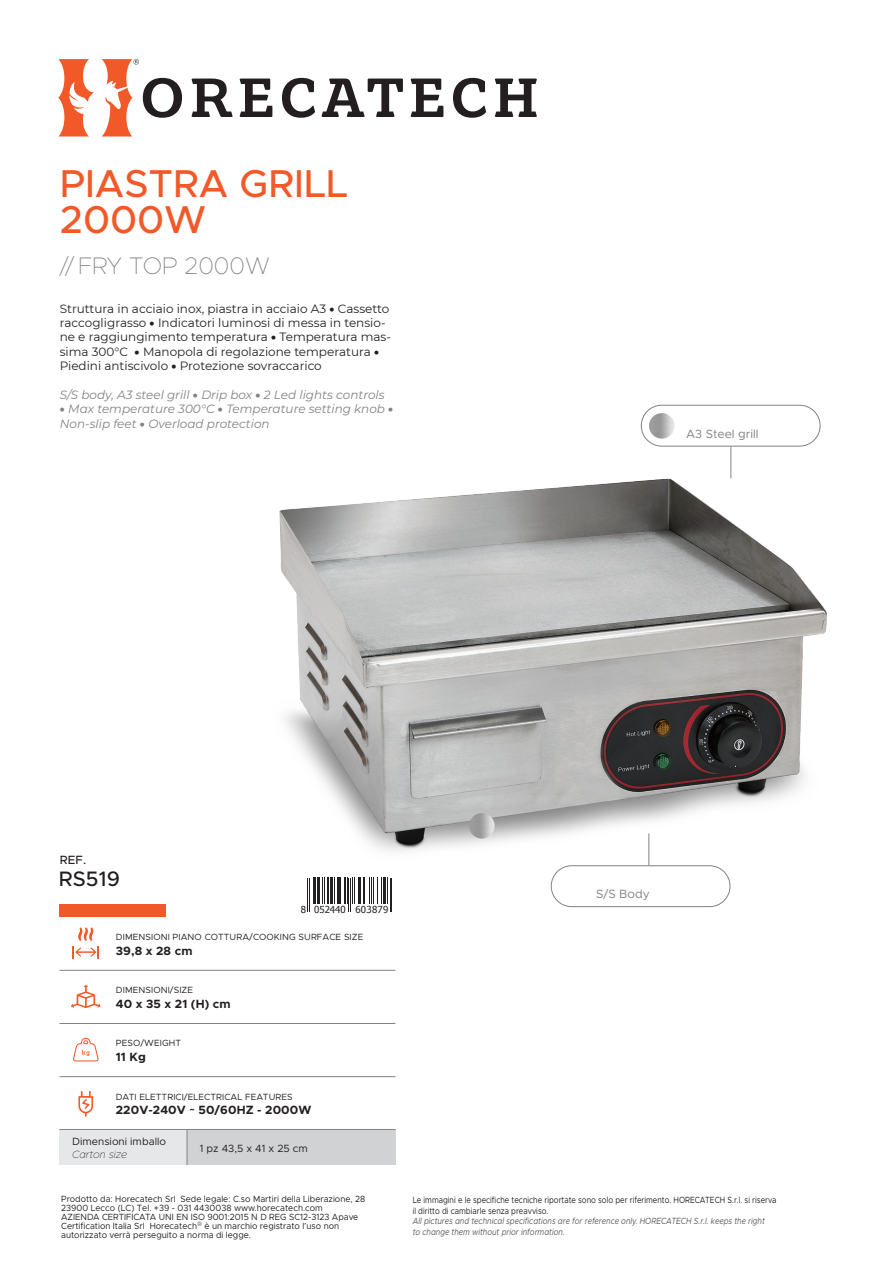
<style>
.page{position:relative;width:893px;height:1263px;background:#fff}
.page>*{position:absolute;margin:0;border:0;box-sizing:border-box;transform-origin:0 0}
.t1{font:500 39px/36px "Metropolis";color:#f15929}
.t2{font:100 24px "Metropolis";color:#808285}
.t3{font:500 21px "Metropolis";letter-spacing:.01em;color:#231f20}
.t4{font:12px/14.4px "Montserrat";color:#231f20}
.t5{font:italic 12px/14.4px "Montserrat";color:#808285}
.t6{font:700 12px "Metropolis";letter-spacing:.01em;color:#231f20}
.t7{font:12px "Metropolis";color:#808285}
.t8{font:500 12px "Metropolis";color:#231f20}
.t9{font:10.5px "Metropolis";color:#231f20}
.t10{font:italic 100 10.5px "Metropolis";color:#231f20}
.t11{font:9.6px "Tahoma";letter-spacing:.015em;color:#231f20}
.t12{font:9px/9px "Metropolis";color:#231f20;scale:.95 1}
.t13{font:9px/10.5px "Metropolis";color:#231f20;scale:.84 1}
.t14{font:italic 9px/10.5px "Metropolis";color:#57585a;scale:.84 1}
.t15{font:9px "Metropolis";color:#231f20}
.s1{font-weight:900}
.s2{font-weight:900;font-style:normal}
</style>
<div class="page">
<div style="left:641px;top:405px;width:179px;height:41px;border:1px solid #808285;border-radius:20px"></div>
<img style="left:279px;top:427px;width:548px;height:453px">
<img style="left:649px;top:413px;width:25px;height:26px;border-radius:13px">
<div style="left:551px;top:865px;width:179px;height:42px;border:1px solid #808285;border-radius:20px"></div>
<hr style="left:649px;top:833px;width:1px;height:32px;background:#808285">
<img style="left:469px;top:813px;width:26px;height:26px;border-radius:13px">
<svg style="left:192px;top:79px;width:41px;height:38px"></svg>
<svg style="left:240px;top:79px;width:32px;height:38px"></svg>
<svg style="left:282px;top:78px;width:33px;height:40px"></svg>
<svg style="left:322px;top:79px;width:81px;height:38px"></svg>
<svg style="left:411px;top:79px;width:32px;height:38px"></svg>
<svg style="left:453px;top:78px;width:33px;height:40px"></svg>
<svg style="left:495px;top:79px;width:42px;height:38px"></svg>
<svg style="left:58px;top:59px;width:36px;height:78px"></svg>
<svg style="left:102px;top:59px;width:80px;height:78px"></svg>
<div style="left:60px;top:904px;width:106px;height:13px;background:#f15929"></div>
<svg style="left:71px;top:985px;width:30px;height:23px"></svg>
<svg style="left:73px;top:1038px;width:26px;height:23px"></svg>
<svg style="left:78px;top:1091px;width:15px;height:25px"></svg>
<div style="left:299px;top:874px;width:96px;height:43px;background:#fff"></div>
<hr style="left:307px;top:878px;width:1px;height:33px;background:#231f20">
<hr style="left:309px;top:878px;width:1px;height:33px;background:#231f20">
<svg style="left:313px;top:878px;width:3px;height:26px"></svg>
<hr style="left:317px;top:878px;width:3px;height:26px;background:#231f20">
<svg style="left:322px;top:878px;width:3px;height:26px"></svg>
<hr style="left:327px;top:878px;width:2px;height:26px;background:#231f20">
<hr style="left:330px;top:878px;width:3px;height:26px;background:#231f20">
<svg style="left:334px;top:878px;width:7px;height:26px"></svg>
<hr style="left:344px;top:878px;width:2px;height:26px;background:#231f20">
<hr style="left:348px;top:878px;width:1px;height:33px;background:#231f20">
<hr style="left:350px;top:878px;width:1px;height:33px;background:#231f20">
<svg style="left:347px;top:878px;width:8px;height:26px"></svg>
<hr style="left:358px;top:878px;width:3px;height:26px;background:#231f20">
<svg style="left:363px;top:878px;width:25px;height:26px"></svg>
<hr style="left:390px;top:878px;width:1px;height:33px;background:#231f20">
<hr style="left:391px;top:878px;width:1px;height:33px;background:#231f20">
<hr style="left:60px;top:1023px;width:335px;height:1px;background:#808285">
<hr style="left:60px;top:1076px;width:335px;height:1px;background:#808285">
<div style="left:59px;top:1129px;width:128px;height:36px;background:#e6e7e9"></div>
<div style="left:187px;top:1129px;width:208px;height:36px;background:#d1d2d4"></div>
<hr style="left:59px;top:1129px;width:128px;height:1px;background:#808285">
<hr style="left:187px;top:1129px;width:208px;height:1px;background:#808285">
<hr style="left:187px;top:1130px;width:1px;height:35px;background:#808285">
<hr style="left:60px;top:970px;width:335px;height:1px;background:#808285">
<svg style="left:72px;top:927px;width:27px;height:31px"></svg>
<h1 class="t1" style="left:60px;top:166px;width:290px">PIASTRA GRILL<br>2000W</h1>
<h2 class="t2" style="left:60px;top:251px;width:212px">// FRY TOP 2000W</h2>
<p class="t4" style="left:60px;top:301px;width:333px">Struttura in acciaio inox, piastra in acciaio A3 <span class="s1">•</span> Cassetto raccogligrasso <span class="s1">•</span> Indicatori luminosi di messa in tensio&shy;ne e raggiungimento temperatura <span class="s1">•</span> Temperatura mas&shy;sima 300°C <span class="s1">•</span> Manopola di regolazione temperatura <span class="s1">• </span>Piedini antiscivolo <span class="s1">•</span> Protezione sovraccarico</p>
<h3 class="t5" style="left:60px;top:387px;width:326px">S/S body, A3 steel grill <span class="s2">•</span> Drip box <span class="s2">•</span> 2 Led lights controls</h3>
<h3 class="t5" style="left:60px;top:401px;width:335px"><span class="s2">•</span> Max temperature 300°C <span class="s2">•</span> Temperature setting knob <span class="s2">•<br></span>Non-slip feet <span class="s2">•</span> Overload protection</h3>
<h3 class="t7" style="left:686px;top:426px;width:74px">A3 Steel grill</h3>
<h3 class="t8" style="left:60px;top:852px;width:28px">REF.</h3>
<h3 class="t3" style="left:59px;top:866px;width:63px">RS519</h3>
<p class="t11" style="left:301px;top:903px;width:89px">8 052440 603879</p>
<p class="t15" style="left:116px;top:931px;width:249px">DIMENSIONI PIANO COTTURA/COOKING SURFACE SIZE</p>
<h3 class="t6" style="left:116px;top:943px;width:78px">39,8 x 28 cm</h3>
<p class="t15" style="left:116px;top:984px;width:79px">DIMENSIONI/SIZE</p>
<h3 class="t6" style="left:116px;top:996px;width:116px">40 x 35 x 21 (H) cm</h3>
<p class="t15" style="left:116px;top:1038px;width:67px">PESO/WEIGHT</p>
<h3 class="t6" style="left:116px;top:1049px;width:31px">11 Kg</h3>
<p class="t15" style="left:116px;top:1091px;width:178px">DATI ELETTRICI/ELECTRICAL FEATURES</p>
<h3 class="t6" style="left:116px;top:1102px;width:197px">220V-240V ~ 50/60HZ - 2000W</h3>
<p class="t9" style="left:72px;top:1135px;width:95px">Dimensioni imballo</p>
<p class="t10" style="left:72px;top:1148px;width:56px">Carton size</p>
<p class="t9" style="left:200px;top:1141px;width:110px">1 pz 43,5 x 41 x 25 cm</p>
<p class="t12" style="left:61px;top:1194px;width:322px">Prodotto da: Horecatech Srl Sede legale: C.so Martiri della Liberazione, 28<br>23900 Lecco (LC) Tel. +39 - 031 4430038 www.horecatech.com<br>AZIENDA CERTIFICATA UNI EN ISO 9001:2015 N D REG SC12-3123 Apave Certification Italia Srl Horecatech<sup>®</sup> è un marchio registrato l’uso non autorizzato verrà perseguito a norma di legge.</p>
<h3 class="t7" style="left:596px;top:886px;width:55px">S/S Body</h3>
<p class="t13" style="left:413px;top:1195px;width:434px">Le immagini e le specifiche tecniche riportate sono solo per riferimento. HORECATECH S.r.l. si riserva il diritto di cambiarle senza preavviso.</p>
<p class="t14" style="left:413px;top:1216px;width:421px">All pictures and technical specifications are for reference only. HORECATECH S.r.l. keeps the right to change them without prior information.</p>
</div>
